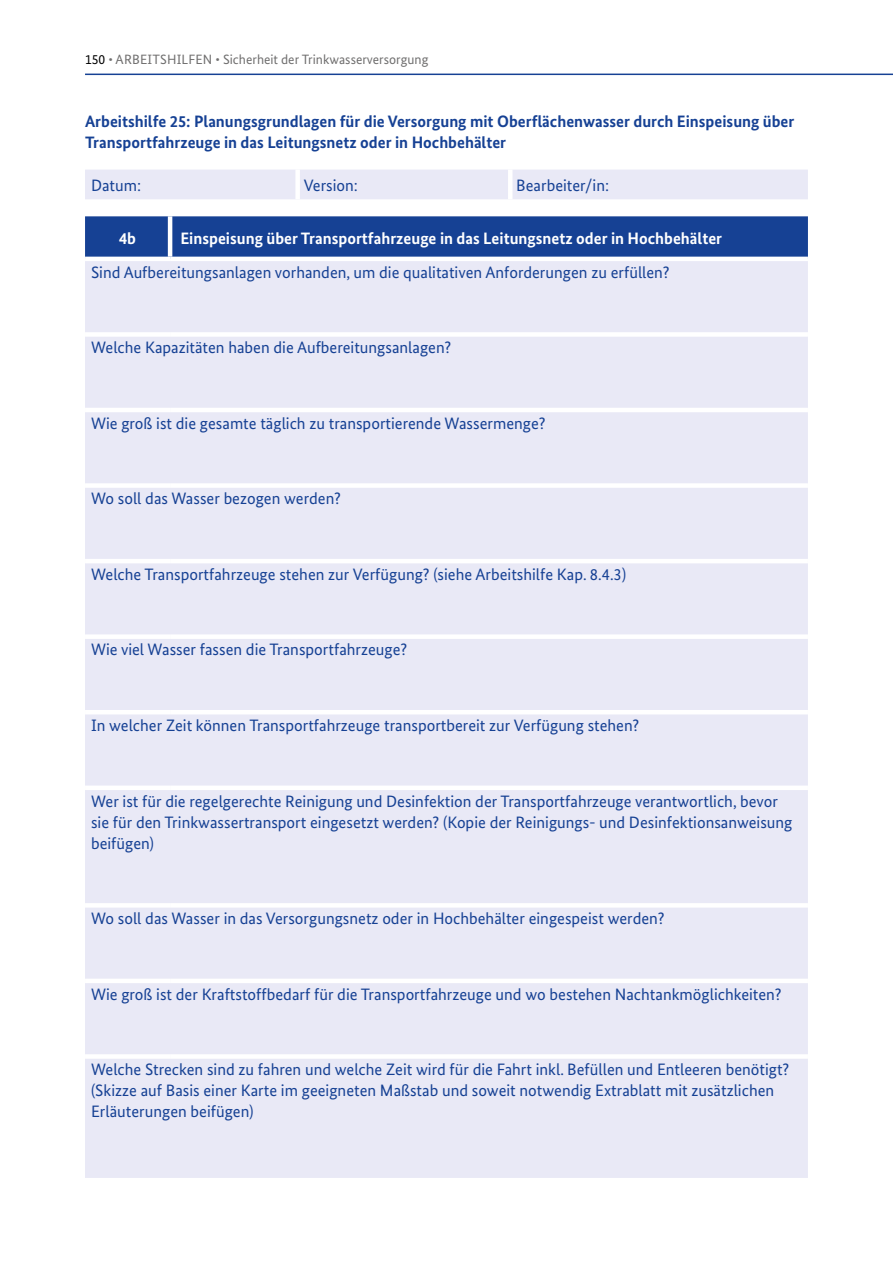
<style>
.page{position:relative;width:893px;height:1263px;background:#fff}
.page>*{position:absolute;margin:0;border:0;box-sizing:border-box;transform-origin:0 0}
.t1{font:16.5px/21px "Bundes Sans";color:#164194}
.t2{font:700 16.5px/21px "Bundes Sans";color:#164194}
.t3{font:700 16.5px "Bundes Sans";color:#fff}
.t4{font:13.5px "Bundes Sans";color:#706f6f}
.s1{color:#000}
</style>
<div class="page">
<hr style="left:85px;top:74px;width:808px;height:1px;background:#164194">
<div style="left:85px;top:170px;width:723px;height:29px;background:#e9e9f6"></div>
<div style="left:295px;top:170px;width:5px;height:29px;background:#fff"></div>
<hr style="left:508px;top:170px;width:4px;height:29px;background:#fff">
<div style="left:85px;top:216px;width:723px;height:41px;background:#164194"></div>
<div style="left:85px;top:261px;width:723px;height:917px;background:#e9e9f6"></div>
<hr style="left:168px;top:216px;width:4px;height:41px;background:#fff">
<div style="left:85px;top:332px;width:85px;height:5px;background:#fff"></div>
<div style="left:170px;top:332px;width:638px;height:5px;background:#fff"></div>
<hr style="left:85px;top:408px;width:85px;height:4px;background:#fff">
<hr style="left:170px;top:408px;width:638px;height:4px;background:#fff">
<div style="left:85px;top:483px;width:85px;height:5px;background:#fff"></div>
<div style="left:170px;top:483px;width:638px;height:5px;background:#fff"></div>
<hr style="left:85px;top:559px;width:85px;height:4px;background:#fff">
<hr style="left:170px;top:559px;width:638px;height:4px;background:#fff">
<div style="left:85px;top:634px;width:85px;height:5px;background:#fff"></div>
<div style="left:170px;top:634px;width:638px;height:5px;background:#fff"></div>
<hr style="left:85px;top:710px;width:85px;height:4px;background:#fff">
<hr style="left:170px;top:710px;width:638px;height:4px;background:#fff">
<div style="left:85px;top:785px;width:85px;height:5px;background:#fff"></div>
<div style="left:170px;top:785px;width:638px;height:5px;background:#fff"></div>
<div style="left:85px;top:903px;width:85px;height:5px;background:#fff"></div>
<div style="left:170px;top:903px;width:638px;height:5px;background:#fff"></div>
<hr style="left:85px;top:979px;width:85px;height:4px;background:#fff">
<hr style="left:170px;top:979px;width:638px;height:4px;background:#fff">
<div style="left:85px;top:1054px;width:85px;height:5px;background:#fff"></div>
<div style="left:170px;top:1054px;width:638px;height:5px;background:#fff"></div>
<p class="t4" style="left:85px;top:51px;width:48px"><span class="s1">150</span> • Arbeitshilfen</p>
<p class="t4" style="left:216px;top:51px;width:214px">• Sicherheit der Trinkwasserversorgung</p>
<p class="t2" style="left:85px;top:111px;width:711px">Arbeitshilfe 25: Planungsgrundlagen für die Versorgung mit Oberflächenwasser durch Einspeisung über<br>Transportfahrzeuge in das Leitungsnetz oder in Hochbehälter</p>
<p class="t1" style="left:91px;top:175px;width:52px">Datum:</p>
<p class="t1" style="left:304px;top:175px;width:56px">Version:</p>
<p class="t1" style="left:516px;top:175px;width:94px">Bearbeiter/in:</p>
<p class="t3" style="left:119px;top:228px;width:19px">4b</p>
<p class="t3" style="left:180px;top:228px;width:543px">Einspeisung über Transportfahrzeuge in das Leitungsnetz oder in Hochbehälter</p>
<p class="t1" style="left:91px;top:261px;width:580px">Sind Aufbereitungsanlagen vorhanden, um die qualitativen Anforderungen zu erfüllen?</p>
<p class="t1" style="left:91px;top:337px;width:362px">Welche Kapazitäten haben die Aufbereitungsanlagen?</p>
<p class="t1" style="left:91px;top:412px;width:456px">Wie groß ist die gesamte täglich zu transportierende Wassermenge?</p>
<p class="t1" style="left:91px;top:488px;width:251px">Wo soll das Wasser bezogen werden?</p>
<p class="t1" style="left:91px;top:564px;width:537px">Welche Transportfahrzeuge stehen zur Verfügung? (siehe Arbeitshilfe Kap. 8.4.3)</p>
<p class="t1" style="left:91px;top:639px;width:318px">Wie viel Wasser fassen die Transportfahrzeuge?</p>
<p class="t1" style="left:91px;top:715px;width:550px">In welcher Zeit können Transportfahrzeuge transportbereit zur Verfügung stehen?</p>
<p class="t1" style="left:91px;top:790px;width:703px">Wer ist für die regelgerechte Reinigung und Desinfektion der Transportfahrzeuge verantwortlich, bevor sie für den Trinkwassertransport eingesetzt werden? (Kopie der Reinigungs- und Desinfektionsanweisung beifügen)</p>
<p class="t1" style="left:91px;top:908px;width:575px">Wo soll das Wasser in das Versorgungsnetz oder in Hochbehälter eingespeist werden?</p>
<p class="t1" style="left:91px;top:983px;width:692px">Wie groß ist der Kraftstoffbedarf für die Transportfahrzeuge und wo bestehen Nachtankmöglichkeiten?</p>
<p class="t1" style="left:91px;top:1059px;width:700px">Welche Strecken sind zu fahren und welche Zeit wird für die Fahrt inkl. Befüllen und Entleeren benötigt? (Skizze auf Basis einer Karte im geeigneten Maßstab und soweit notwendig Extrablatt mit zusätzlichen<br>Erläuterungen beifügen)</p>
</div>
